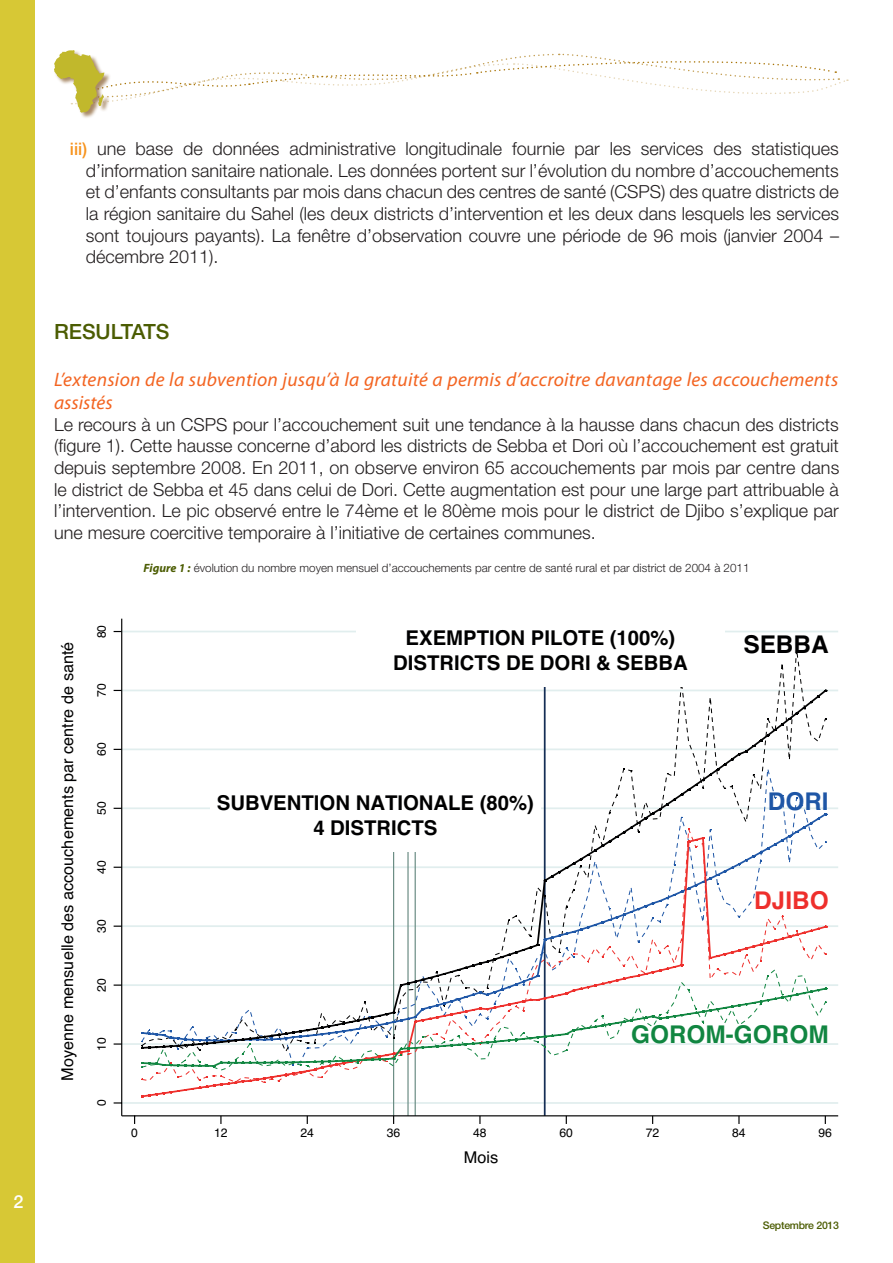
<style>
.page{position:relative;width:893px;height:1263px;background:#fff}
.page>*{position:absolute;margin:0;border:0;box-sizing:border-box;transform-origin:0 0}
.t1{font:700 24.3px "Helvetica";color:#118641}
.t2{font:700 24.3px "Helvetica";color:#000001}
.t3{font:700 24.3px "Helvetica";color:#ee2f2c}
.t4{font:700 24.3px "Helvetica";color:#1e56a6}
.t5{font:500 21px "Helvetica Neue LT Std";color:#4b5c02}
.t6{font:700 20.25px/24.3px "Helvetica";color:#000001;text-align:center}
.t7{font:italic 19.5px/23.4px "Myriad Pro";letter-spacing:.015em;color:#f36421}
.t8{font:300 18px/21.6px "Helvetica Neue LT Std";color:#231f20;text-align:justify}
.t9{font:500 18px "Helvetica Neue LT Std";color:#fff}
.t10{font:16.2px "Helvetica";color:#000001}
.t11{font:12.15px "Helvetica";color:#000001}
.t12{font:300 11.7px "Helvetica Neue LT Std";color:#231f20}
.t13{font:500 10.5px "Helvetica Neue LT Std";letter-spacing:-.025em;color:#4b5c02}
.s1{font-weight:500;font-size:17.25px;color:#f7931d}
.s2{font-family:"Myriad Pro";font-weight:700;font-style:italic;font-size:12px;color:#4b5c02}
</style>
<div class="page">
<div style="left:0;top:0;width:35px;height:1263px;background:#d7c835"></div>
<div style="left:54px;top:50px;width:57px;height:69px;background:#8d6437;opacity:.75"></div>
<svg style="left:54px;top:50px;width:794px;height:63px"></svg>
<hr style="left:122px;top:631px;width:716px;height:1px;background:#e1eeee">
<hr style="left:122px;top:689px;width:716px;height:2px;background:#e1eeee">
<hr style="left:122px;top:748px;width:716px;height:2px;background:#e1eeee">
<hr style="left:122px;top:807px;width:716px;height:2px;background:#e1eeee">
<hr style="left:122px;top:866px;width:716px;height:2px;background:#e1eeee">
<hr style="left:122px;top:925px;width:716px;height:2px;background:#e1eeee">
<hr style="left:122px;top:984px;width:716px;height:2px;background:#e1eeee">
<hr style="left:122px;top:1043px;width:716px;height:2px;background:#e1eeee">
<hr style="left:122px;top:1102px;width:716px;height:2px;background:#e1eeee">
<hr style="left:544px;top:619px;width:2px;height:497px;background:#152e55">
<hr style="left:407px;top:802px;width:2px;height:314px;background:#678a81">
<hr style="left:393px;top:802px;width:1px;height:314px;background:#678a81">
<hr style="left:415px;top:802px;width:1px;height:314px;background:#678a81">
<svg style="left:141px;top:1068px;width:405px;height:30px"></svg>
<svg style="left:141px;top:1050px;width:427px;height:18px"></svg>
<svg style="left:140px;top:688px;width:688px;height:362px"></svg>
<hr style="left:121px;top:619px;width:1px;height:497px;background:#000001">
<svg style="left:114px;top:1043px;width:8px;height:2px"></svg>
<svg style="left:114px;top:984px;width:8px;height:2px"></svg>
<svg style="left:114px;top:925px;width:8px;height:2px"></svg>
<hr style="left:122px;top:1115px;width:716px;height:1px;background:#000001">
<svg style="left:220px;top:1116px;width:2px;height:8px"></svg>
<svg style="left:479px;top:1116px;width:2px;height:8px"></svg>
<svg style="left:738px;top:1116px;width:2px;height:8px"></svg>
<div style="left:356px;top:618px;width:369px;height:69px;background:#fff"></div>
<div style="left:210px;top:783px;width:330px;height:69px;background:#fff"></div>
<p class="t9" style="left:14px;top:1191px;width:12px">2</p>
<p class="t8" style="left:86px;top:138px;width:755px;text-indent:-16px"><span class="s1">iii)</span> une base de données administrative longitudinale fournie par les services des statistiques d’information sanitaire nationale. Les données portent sur l’évolution du nombre d’accouchements et d’enfants consultants par mois dans chacun des centres de santé (CSPS) des quatre districts de la région sanitaire du Sahel (les deux districts d’intervention et les deux dans lesquels les services sont toujours payants). La fenêtre d’observation couvre une période de 96 mois (janvier 2004 – décembre 2011).</p>
<p class="t5" style="left:54px;top:319px;width:117px">RESULTATS</p>
<p class="t7" style="left:54px;top:367px;width:786px">L’extension de la subvention jusqu’à la gratuité a permis d’accroitre davantage les accouchements assistés</p>
<p class="t8" style="left:54px;top:413px;width:787px">Le recours à un CSPS pour l’accouchement suit une tendance à la hausse dans chacun des districts (figure 1). Cette hausse concerne d’abord les districts de Sebba et Dori où l’accouchement est gratuit depuis septembre 2008. En 2011, on observe environ 65 accouchements par mois par centre dans le district de Sebba et 45 dans celui de Dori. Cette augmentation est pour une large part attribuable à l’intervention. Le pic observé entre le 74ème et le 80ème mois pour le district de Djibo s’explique par une mesure coercitive temporaire à l’initiative de certaines communes.</p>
<p class="t12" style="left:144px;top:561px;width:607px"><span class="s2">Figure 1 :</span> évolution du nombre moyen mensuel d’accouchements par centre de santé rural et par district de 2004 à 2011</p>
<p class="t10" style="left:55px;top:1080px;width:440px;rotate:-90deg">Moyenne mensuelle des accouchements par centre de santé</p>
<p class="t10" style="left:61px;top:1031px;width:330px;rotate:-90deg">Accouchements mensuels moyens par centre</p>
<p class="t11" style="left:92px;top:638px;width:15px;rotate:-90deg">80</p>
<p class="t11" style="left:92px;top:697px;width:15px;rotate:-90deg">70</p>
<p class="t11" style="left:92px;top:756px;width:15px;rotate:-90deg">60</p>
<p class="t11" style="left:92px;top:815px;width:15px;rotate:-90deg">50</p>
<p class="t11" style="left:92px;top:874px;width:15px;rotate:-90deg">40</p>
<p class="t11" style="left:92px;top:933px;width:15px;rotate:-90deg">30</p>
<p class="t11" style="left:92px;top:992px;width:15px;rotate:-90deg">20</p>
<p class="t11" style="left:92px;top:1051px;width:15px;rotate:-90deg">10</p>
<p class="t11" style="left:92px;top:1106px;width:8px;rotate:-90deg">0</p>
<p class="t6" style="left:393px;top:626px;width:296px">EXEMPTION PILOTE (100%)<br>DISTRICTS DE DORI &amp; SEBBA</p>
<p class="t6" style="left:217px;top:791px;width:318px">SUBVENTION NATIONALE (80%)<br>4 DISTRICTS</p>
<h1 class="t2" style="left:743px;top:624px;width:87px">SEBBA</h1>
<h1 class="t4" style="left:768px;top:782px;width:62px">DORI</h1>
<h1 class="t3" style="left:754px;top:881px;width:76px">DJIBO</h1>
<h1 class="t1" style="left:631px;top:1014px;width:199px">GOROM-GOROM</h1>
<p class="t11" style="left:131px;top:1123px;width:8px">0</p>
<p class="t11" style="left:214px;top:1123px;width:15px">12</p>
<p class="t11" style="left:300px;top:1123px;width:15px">24</p>
<p class="t11" style="left:387px;top:1123px;width:15px">36</p>
<p class="t11" style="left:473px;top:1123px;width:15px">48</p>
<p class="t11" style="left:559px;top:1123px;width:15px">60</p>
<p class="t11" style="left:646px;top:1123px;width:15px">72</p>
<p class="t11" style="left:732px;top:1123px;width:15px">84</p>
<p class="t11" style="left:818px;top:1123px;width:15px">96</p>
<p class="t10" style="left:464px;top:1144px;width:36px">Mois</p>
<p class="t13" style="left:763px;top:1219px;width:78px">Septembre 2013</p>
</div>
